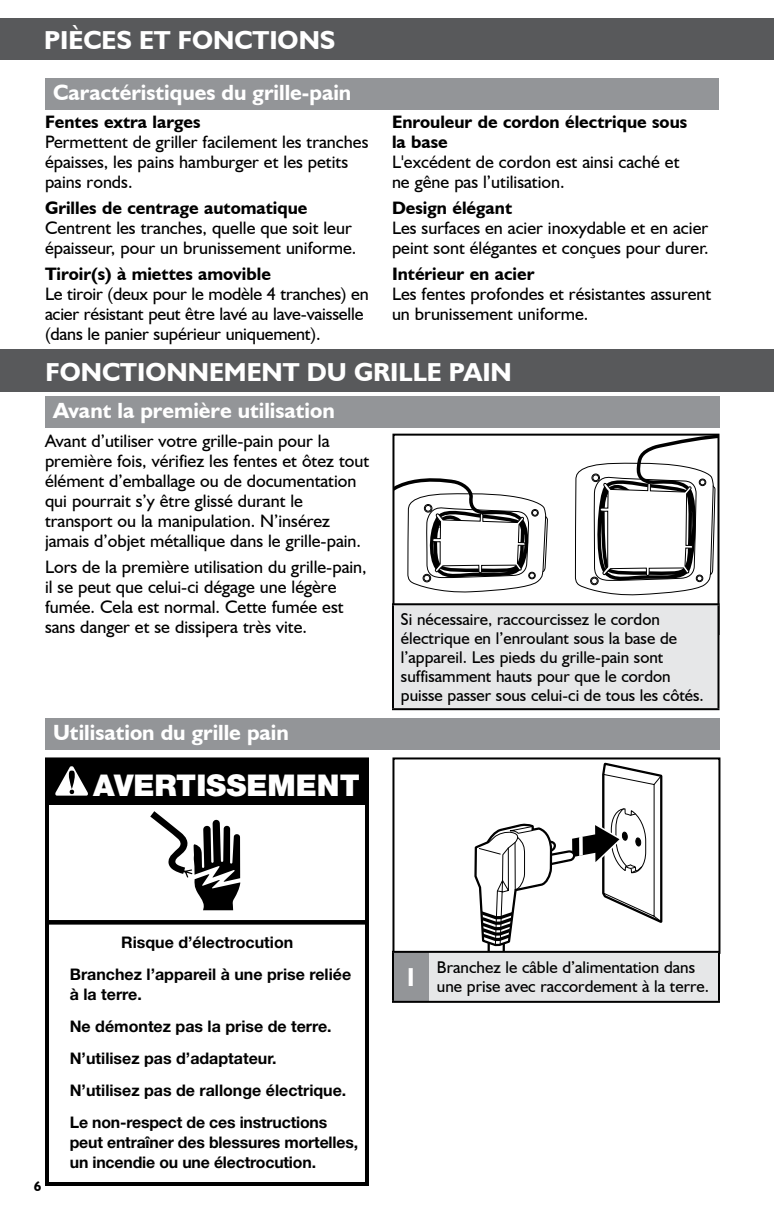
<style>
.page{position:relative;width:774px;height:1224px;background:#fff}
.page>*{position:absolute;margin:0;border:0;box-sizing:border-box;transform-origin:0 0}
.t1{font:900 30px "Helvetica Neue LT Std";color:#fff}
.t2{font:700 26px "Humanist 521 BT";color:#fff}
.t3{font:700 22px "Humanist 521 BT";color:#fff}
.t4{font:18px/20px "Humanist 521 BT";color:#000}
.t5{font:700 18px/20px "Humanist 521 BT";color:#000}
.t6{font:17px/19px "Humanist 521 BT";color:#000}
.t7{font:700 16px/32px "Helvetica Neue LT Std";color:#000}
.t8{font:700 14px "Humanist 521 BT";color:#000}
</style>
<div class="page">
<div style="left:0;top:18px;width:774px;height:42px;background:#58595b"></div>
<div style="left:45px;top:396px;width:675px;height:32px;background:#939598"></div>
<div style="left:45px;top:757px;width:324px;height:429px;border:4px solid #000"></div>
<hr style="left:46px;top:920px;width:321px;height:4px;background:#090909">
<svg style="left:45px;top:921px;width:323px;height:4px"></svg>
<svg style="left:150px;top:811px;width:90px;height:99px"></svg>
<div style="left:47px;top:759px;width:320px;height:46px;background:#000"></div>
<svg style="left:55px;top:766px;width:33px;height:30px"></svg>
<div style="left:45px;top:78px;width:674px;height:32px;background:#939598"></div>
<div style="left:0;top:350px;width:774px;height:42px;background:#58595b"></div>
<div style="left:45px;top:718px;width:675px;height:32px;background:#939598"></div>
<svg style="left:467px;top:762px;width:197px;height:189px"></svg>
<div style="left:392px;top:757px;width:328px;height:197px;border:2px solid #000"></div>
<div style="left:393px;top:952px;width:36px;height:50px;background:#939598"></div>
<div style="left:429px;top:952px;width:290px;height:50px;background:#e6e7e8"></div>
<hr style="left:392px;top:951px;width:37px;height:2px;background:#000">
<hr style="left:392px;top:953px;width:2px;height:48px;background:#000">
<hr style="left:429px;top:951px;width:291px;height:2px;background:#000">
<hr style="left:718px;top:953px;width:2px;height:48px;background:#000">
<hr style="left:392px;top:1001px;width:37px;height:2px;background:#000">
<hr style="left:429px;top:1001px;width:291px;height:2px;background:#000">
<svg style="left:395px;top:478px;width:153px;height:115px"></svg>
<svg style="left:574px;top:437px;width:143px;height:159px"></svg>
<div style="left:392px;top:434px;width:328px;height:201px;border:2px solid #000"></div>
<div style="left:393px;top:604px;width:325px;height:105px;background:#e6e7e8"></div>
<hr style="left:392px;top:603px;width:327px;height:2px;background:#000">
<hr style="left:392px;top:605px;width:2px;height:103px;background:#000">
<hr style="left:718px;top:605px;width:2px;height:103px;background:#000">
<hr style="left:392px;top:708px;width:327px;height:2px;background:#000">
<h2 class="t2" style="left:44px;top:24px;width:293px">PIÈCES ET FONCTIONS</h2>
<p class="t3" style="left:53px;top:79px;width:300px">Caractéristiques du grille-pain</p>
<p class="t5" style="left:45px;top:111px;width:157px">Fentes extra larges</p>
<p class="t4" style="left:45px;top:131px;width:325px">Permettent de griller facilement les tranches épaisses, les pains hamburger et les petits pains ronds.</p>
<p class="t5" style="left:45px;top:197px;width:264px">Grilles de centrage automatique</p>
<p class="t4" style="left:45px;top:217px;width:313px">Centrent les tranches, quelle que soit leur épaisseur, pour un brunissement uniforme.</p>
<p class="t5" style="left:45px;top:263px;width:227px">Tiroir(s) à miettes amovible</p>
<p class="t4" style="left:45px;top:283px;width:325px">Le tiroir (deux pour le modèle 4 tranches) en acier résistant peut être lavé au lave-vaisselle (dans le panier supérieur uniquement).</p>
<p class="t5" style="left:392px;top:111px;width:297px">Enrouleur de cordon électrique sous la base</p>
<p class="t4" style="left:392px;top:151px;width:289px">L'excédent de cordon est ainsi caché et ne gêne pas l’utilisation.</p>
<p class="t5" style="left:392px;top:197px;width:122px">Design élégant</p>
<p class="t4" style="left:392px;top:217px;width:318px">Les surfaces en acier inoxydable et en acier peint sont élégantes et conçues pour durer.</p>
<p class="t5" style="left:392px;top:263px;width:144px">Intérieur en acier</p>
<p class="t4" style="left:392px;top:283px;width:321px">Les fentes profondes et résistantes assurent un brunissement uniforme.</p>
<h2 class="t2" style="left:46px;top:356px;width:94px">Fon ctionnement</h2>
<h2 class="t2" style="left:307px;top:356px;width:63px">du grille</h2>
<h2 class="t2" style="left:449px;top:356px;width:16px">pain</h2>
<p class="t3" style="left:53px;top:397px;width:283px">Avant la première utilisation</p>
<p class="t4" style="left:45px;top:431px;width:326px">Avant d’utiliser votre grille-pain pour la première fois, vérifiez les fentes et ôtez tout élément d’emballage ou de documentation qui pourrait s’y être glissé durant le transport ou la manipulation. N’insérez jamais d’objet métallique dans le grille-pain.</p>
<p class="t4" style="left:45px;top:557px;width:323px">Lors de la première utilisation du grille-pain, il se peut que celui-ci dégage une légère fumée. Cela est normal. Cette fumée est sans danger et se dissipera très vite.</p>
<p class="t3" style="left:53px;top:719px;width:237px">Utilisation du grille pain</p>
<h1 class="t1" style="left:93px;top:767px;width:268px">AVERTISSEMENT</h1>
<p class="t6" style="left:401px;top:610px;width:304px">Si nécessaire, raccourcissez le cordon électrique en l’enroulant sous la base de l’appareil. Les pieds du grille-pain sont suffisamment hauts pour que le cordon puisse passer sous celui-ci de tous les côtés.</p>
<p class="t8" style="left:34px;top:1178px;width:9px">6</p>
<p class="t7" style="left:70px;top:926px;width:283px;text-align:center">Risque d’électrocution<br>Branchez l’appareil à une prise reliée</p>
<p class="t7" style="left:70px;top:978px;width:278px">à la terre.<br>Ne démontez pas la prise de terre.<br>N’utilisez pas d’adaptateur.<br>N’utilisez pas de rallonge électrique.<br>Le non-respect de ces instructions</p>
<p class="t7" style="left:70px;top:1132px;width:290px;line-height:20px">peut entraîner des blessures mortelles, un incendie ou une électrocution.</p>
<h2 class="t2" style="left:404px;top:961px;width:16px">1</h2>
<p class="t6" style="left:437px;top:957px;width:274px">Branchez le câble d’alimentation dans une prise avec raccordement à la terre.</p>
</div>
